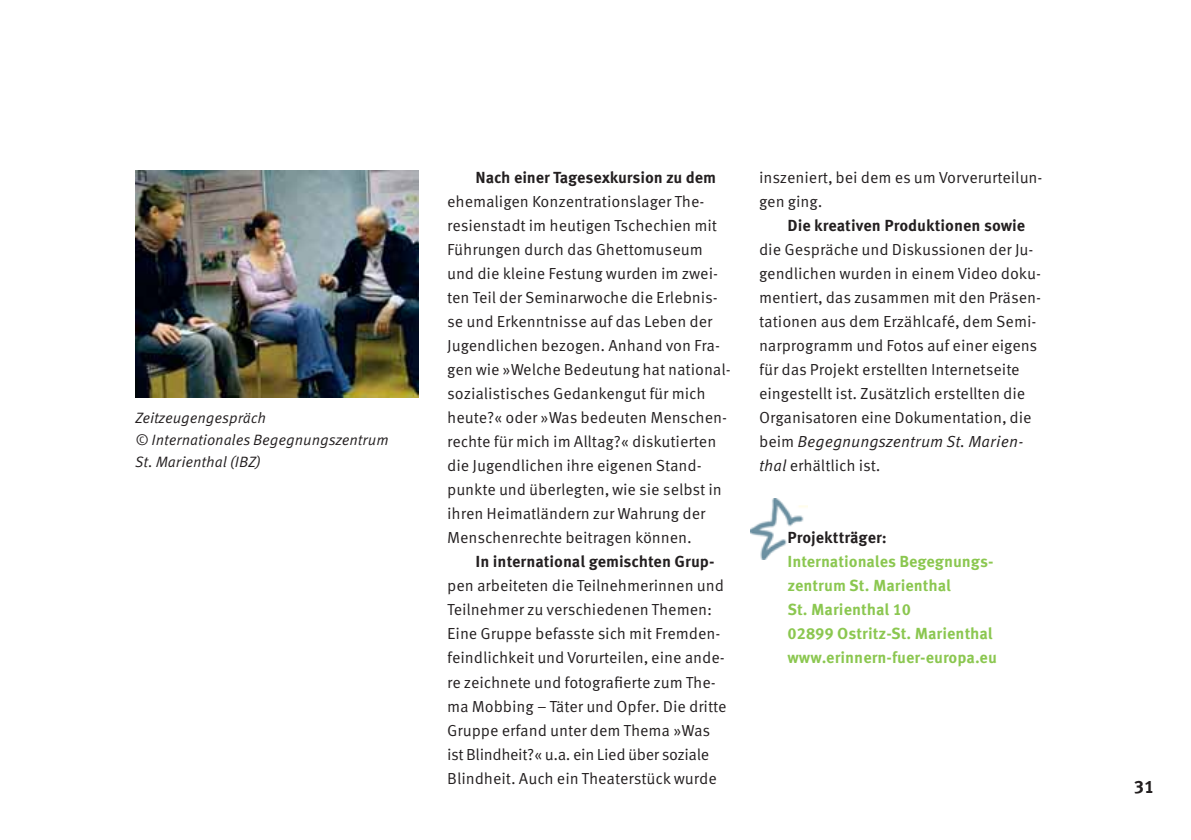
<style>
.page{position:relative;width:1191px;height:840px;background:#fff}
.page>*{position:absolute;margin:0;border:0;box-sizing:border-box;transform-origin:0 0}
.t1{font:700 18px "Meta Corr";color:#231f20}
.t2{font:16px/24px "Meta Corr";letter-spacing:-.005em;color:#231f20}
.t3{font:700 16px/24px "Meta Corr";color:#8bc750}
.t4{font:700 16px "Meta Corr";color:#231f20}
.t5{font:italic 15px/22px "Meta Corr";letter-spacing:-.005em;color:#231f20}
.s1{font-style:italic}
</style>
<div class="page">
<img style="left:750px;top:498px;width:57px;height:60px">
<img style="left:135px;top:170px;width:283px;height:227px">
<p class="t5" style="left:135px;top:408px;width:255px">Zeitzeugengespräch<br>© Internationales Begegnungszentrum<br>St. Marienthal (IBZ)</p>
<p class="t4" style="left:475px;top:171px;width:242px">Nach einer Tagesexkursion zu dem</p>
<p class="t2" style="left:447px;top:191px;width:285px">ehemaligen Konzentrationslager The&shy;resienstadt im heutigen Tschechien mit Führungen durch das Ghettomuseum und die kleine Festung wurden im zwei&shy;ten Teil der Seminarwoche die Erlebnis&shy;se und Erkenntnisse auf das Leben der Jugendlichen bezogen. Anhand von Fra&shy;gen wie »Welche Bedeutung hat national&shy;sozialistisches Gedankengut für mich heute?« oder »Was bedeuten Menschen&shy;rechte für mich im Alltag?« diskutierten die Jugendlichen ihre eigenen Stand&shy;punkte und überlegten, wie sie selbst in ihren Heimatländern zur Wahrung der Menschenrechte beitragen können.</p>
<p class="t4" style="left:475px;top:555px;width:240px">In international gemischten Grup-</p>
<p class="t2" style="left:447px;top:575px;width:281px">pen arbeiteten die Teilnehmerinnen und Teilnehmer zu verschiedenen Themen:<br>Eine Gruppe befasste sich mit Fremden&shy;feindlichkeit und Vorurteilen, eine ande&shy;re zeichnete und fotografierte zum The&shy;ma Mobbing – Täter und Opfer. Die dritte Gruppe erfand unter dem Thema »Was ist Blindheit?« u.a. ein Lied über soziale Blindheit. Auch ein Theaterstück wurde</p>
<p class="t2" style="left:759px;top:167px;width:285px">inszeniert, bei dem es um Vorverurteilun&shy;gen ging.</p>
<p class="t4" style="left:787px;top:219px;width:239px">Die kreativen Produktionen sowie</p>
<p class="t2" style="left:759px;top:239px;width:283px">die Gespräche und Diskussionen der Ju&shy;gendlichen wurden in einem Video doku&shy;mentiert, das zusammen mit den Präsen&shy;tationen aus dem Erzählcafé, dem Semi&shy;narprogramm und Fotos auf einer eigens für das Projekt erstellten Internetseite eingestellt ist. Zusätzlich erstellten die Organisatoren eine Dokumentation, die beim <span class="s1">Begegnungszentrum St. Marien&shy;thal</span> erhältlich ist.</p>
<p class="t4" style="left:787px;top:531px;width:101px">Projektträger:</p>
<p class="t3" style="left:787px;top:551px;width:211px">Internationales Begegnungs&shy;zentrum St. Marienthal<br>St. Marienthal 10<br>02899 Ostritz-St. Marienthal www.erinnern-fuer-europa.eu</p>
<p class="t1" style="left:1133px;top:779px;width:22px">31</p>
</div>
